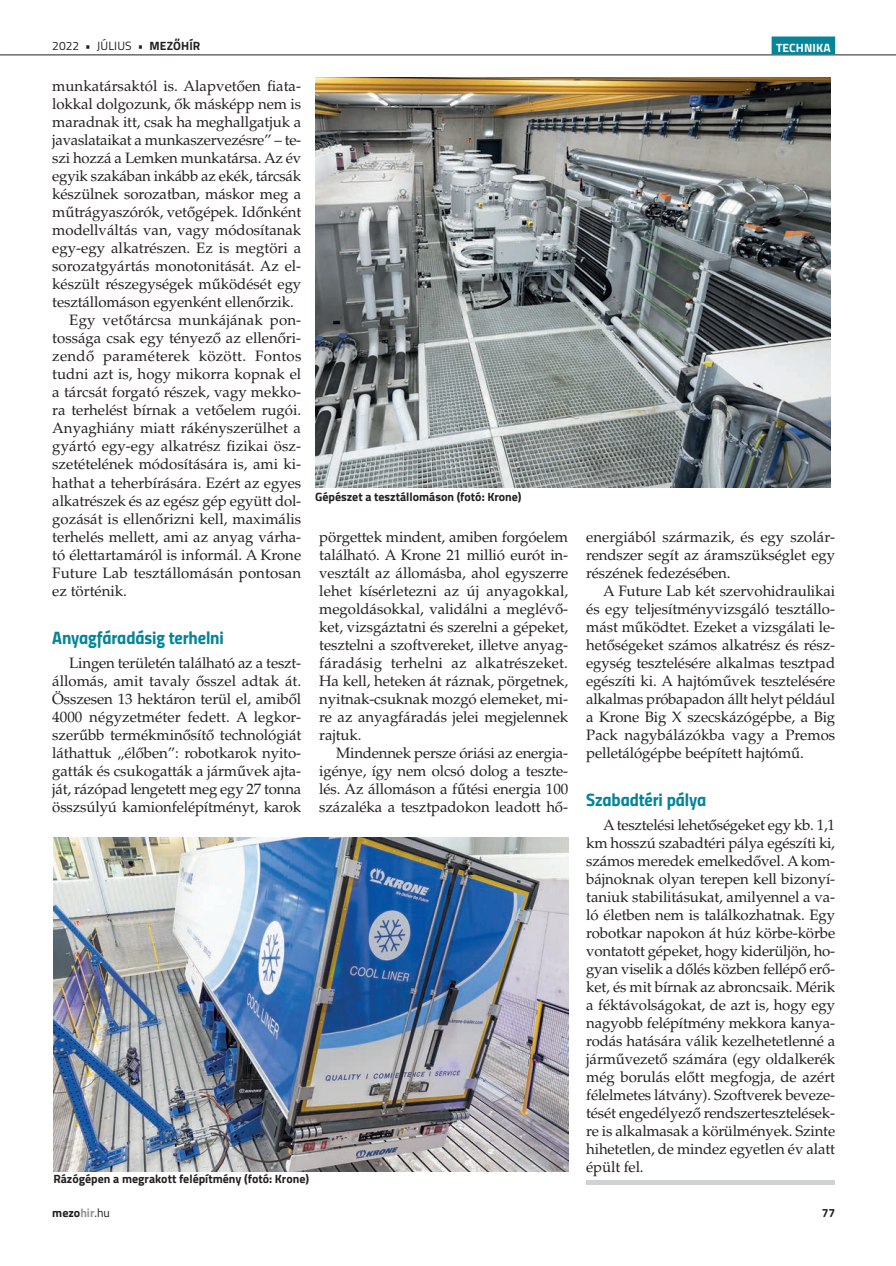
<style>
.page{position:relative;width:896px;height:1266px;background:#fff}
.page>*{position:absolute;margin:0;border:0;box-sizing:border-box;transform-origin:0 0}
.NÖVTERM-alcím{font:18px "Titillium Bold Upright";letter-spacing:-.01em;color:#05859a}
.NORMAL-3_HASAB{font:15px/18px "Palatino LT Std";letter-spacing:-.01em;color:#231f20;text-align:justify}
.KÉPALÁ{font:700 12px "Titillium";color:#231f20}
.t1{font:12px "Titillium";letter-spacing:.01em;color:#231f20}
.t2{font:700 12px "Titillium";letter-spacing:.01em;color:#fff}
.s1{font-weight:700}
.s2{color:#939598}
.s3{font-weight:400}
</style>
<div class="page">
<hr style="left:1px;top:54px;width:894px;height:1px;background:#231f20">
<div style="left:771px;top:36px;width:64px;height:18px;background:#05859a"></div>
<img style="left:53px;top:837px;width:515px;height:334px">
<img style="left:315px;top:78px;width:515px;height:409px">
<div style="left:586px;top:1179px;width:249px;height:5px;background:#d1d2d4"></div>
<p class="t1" style="left:52px;top:37px;width:150px">2022 • JÚLIUS • <span class="s1">MEZŐHÍR</span></p>
<p class="NORMAL-3_HASAB" style="left:52px;top:77px;width:250px">munkatársaktól is. Alapvetően fiata&shy;lokkal dolgozunk, ők másképp nem is maradnak itt, csak ha meghallgatjuk a javaslataikat a munkaszervezésre” – te&shy;szi hozzá a Lemken munkatársa. Az év egyik szakában inkább az ekék, tárcsák készülnek sorozatban, máskor meg a műtrágyaszórók, vetőgépek. Időnként modellváltás van, vagy módosítanak egy-egy alkatrészen. Ez is megtöri a sorozatgyártás monotonitását. Az el&shy;készült részegységek működését egy tesztállomáson egyenként ellenőrzik.</p>
<p class="NORMAL-3_HASAB" style="left:52px;top:311px;width:250px;text-indent:17px">Egy vetőtárcsa munkájának pon&shy;tossága csak egy tényező az ellenőri&shy;zendő paraméterek között. Fontos tudni azt is, hogy mikorra kopnak el a tárcsát forgató részek, vagy mekko&shy;ra terhelést bírnak a vetőelem rugói.<br>Anyaghiány miatt rákényszerülhet a gyártó egy-egy alkatrész fizikai ös - szetételének módosítására is, ami ki&shy;hathat a teherbírására. Ezért az egyes alkatrészek és az egész gép együtt dol&shy;gozását is ellenőrizni kell, maximális terhelés mellett, ami az anyag várha&shy;tó élettartamáról is informál. A Krone Future Lab tesztállomásán pontosan ez történik.</p>
<p class="NÖVTERM-alcím" style="left:52px;top:623px;width:173px">Anyagfáradásig terhelni</p>
<p class="NORMAL-3_HASAB" style="left:52px;top:653px;width:250px;text-indent:17px">Lingen területén található az a teszt&shy;állomás, amit tavaly ősszel adtak át.<br>Összesen 13 hektáron terül el, amiből 4000 négyzetméter fedett. A legkor&shy;szerűbb termékminősítő technológiát láthattuk „élőben”: robotkarok nyito&shy;gatták és csukogatták a járművek ajta&shy;ját, rázópad lengetett meg egy 27 tonna összsúlyú kamionfelépítményt, karok</p>
<p class="KÉPALÁ" style="left:315px;top:488px;width:208px">Gépészet a tesztállomáson (fotó: Krone)</p>
<p class="NORMAL-3_HASAB" style="left:319px;top:527px;width:250px">pörgettek mindent, amiben forgóelem található. A Krone 21 millió eurót in&shy;vesztált az állomásba, ahol egyszerre lehet kísérletezni az új anyagokkal, megoldásokkal, validálni a meglévő&shy;ket, vizsgáztatni és szerelni a gépeket, tesztelni a szoftvereket, illetve anyag&shy;fáradásig terhelni az alkatrészeket.<br>Ha kell, heteken át ráznak, pörgetnek, nyitnak-csuknak mozgó elemeket, mi&shy;re az anyagfáradás jelei megjelennek rajtuk.</p>
<p class="NORMAL-3_HASAB" style="left:319px;top:743px;width:250px;text-indent:17px">Mindennek persze óriási az energia&shy;igénye, így nem olcsó dolog a teszte&shy;lés. Az állomáson a fűtési energia 100 százaléka a tesztpadokon leadott hő-</p>
<p class="KÉPALÁ" style="left:53px;top:1169px;width:257px">Rázógépen a megrakott felépítmény (fotó: Krone)</p>
<p class="t2" style="left:776px;top:38px;width:56px">TECHNIKA</p>
<p class="NORMAL-3_HASAB" style="left:586px;top:527px;width:250px">energiából származik, és egy szolár&shy;rendszer segít az áramszükséglet egy részének fedezésében.</p>
<p class="NORMAL-3_HASAB" style="left:586px;top:581px;width:250px;text-indent:17px">A Future Lab két szervohidraulikai és egy teljesítményvizsgáló tesztállo&shy;mást működtet. Ezeket a vizsgálati le&shy;hetőségeket számos alkatrész és rész&shy;egység tesztelésére alkalmas tesztpad egészíti ki. A hajtóművek tesztelésére alkalmas próbapadon állt helyt például a Krone Big X szecskázógépbe, a Big Pack nagybálázókba vagy a Premos pelletálógépbe beépített hajtómű.</p>
<p class="NÖVTERM-alcím" style="left:586px;top:785px;width:121px">Szabadtéri pálya</p>
<p class="NORMAL-3_HASAB" style="left:586px;top:815px;width:250px;text-indent:17px">A tesztelési lehetőségeket egy kb. 1,1 km hosszú szabadtéri pálya egészíti ki, számos meredek emelkedővel. A kom&shy;bájnoknak olyan terepen kell bizonyí&shy;taniuk stabilitásukat, amilyennel a va&shy;ló életben nem is találkozhatnak. Egy robotkar napokon át húz körbe-körbe vontatott gépeket, hogy kiderüljön, ho&shy;gyan viselik a dőlés közben fellépő erő&shy;ket, és mit bírnak az abroncsaik. Mérik a féktávolságokat, de azt is, hogy egy nagyobb felépítmény mekkora kanya&shy;rodás hatására válik kezelhetetlenné a járművezető számára (egy oldalkerék még borulás előtt megfogja, de azért félelmetes látvány). Szoftverek beveze&shy;tését engedélyező rendszertesztelések&shy;re is alkalmasak a körülmények. Szinte hihetetlen, de mindez egyetlen év alatt épült fel.</p>
<p class="KÉPALÁ" style="left:52px;top:1203px;width:59px">mezo<span class="s2">hir</span><span class="s3">.hu</span></p>
<p class="KÉPALÁ" style="left:821px;top:1203px;width:15px">77</p>
</div>
